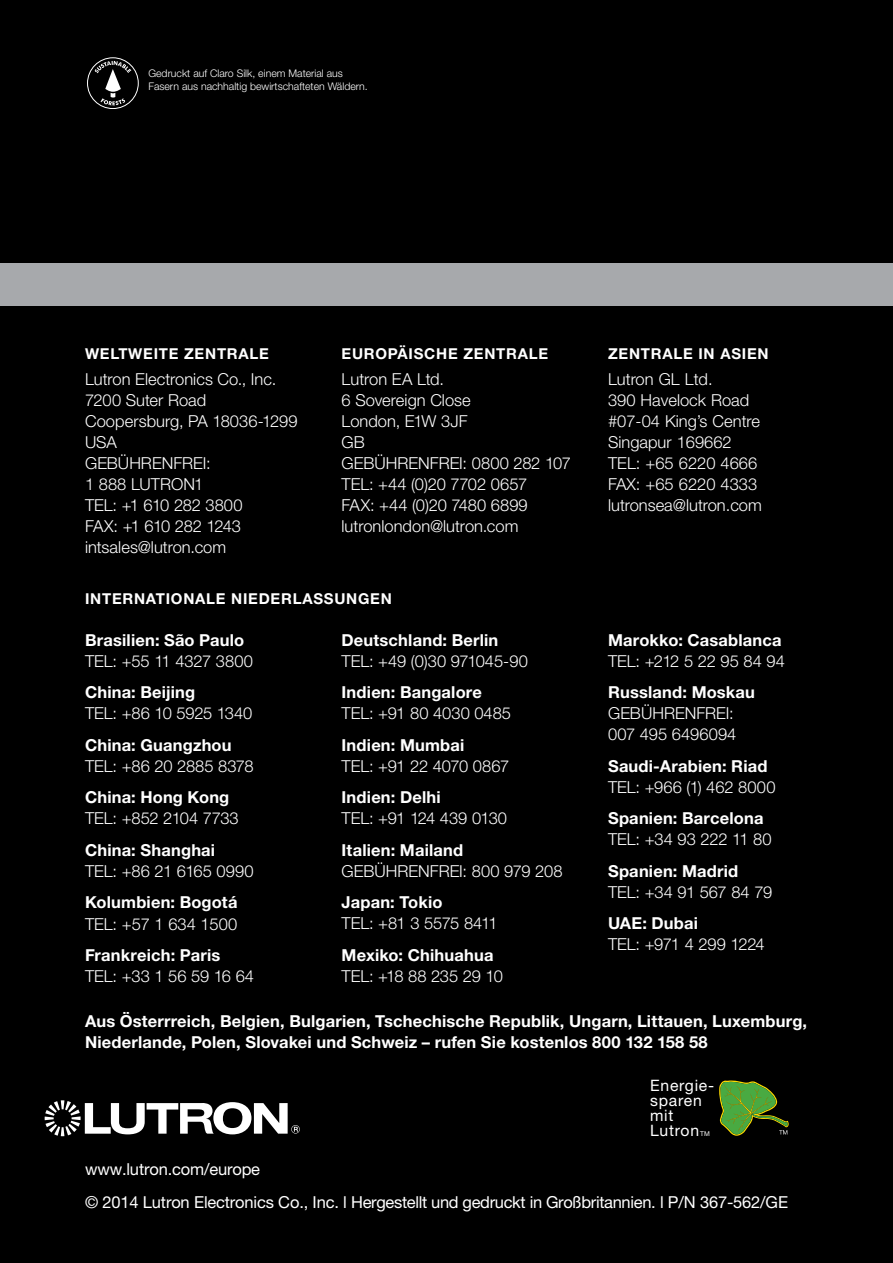
<style>
.page{position:relative;width:893px;height:1263px;background:#000}
.page>*{position:absolute;margin:0;border:0;box-sizing:border-box;transform-origin:0 0}
.t1{font:300 16.5px/21px "Helvetica Neue LT Std";color:#fff}
.t2{font:700 16.5px/21px "Helvetica Neue LT Std";letter-spacing:.01em;color:#fff}
.t3{font:16.5px/33px "Helvetica Neue";letter-spacing:-.01em;color:#fff}
.t4{font:300 16.5px "Helvetica Neue LT Std";letter-spacing:-.025em;color:#fff}
.t5{font:300 16.5px "Helvetica Neue LT Std";letter-spacing:-.03em;color:#fff}
.t6{font:15.75px/14.9px "Helvetica Neue LT Std";letter-spacing:.05em;color:#fff}
.t7{font:700 15px "Helvetica Neue LT Std";letter-spacing:.05em;color:#fff}
.t8{font:300 10.5px/13.5px "Helvetica Neue LT Std";color:#fff}
.t9{font:6.6px "Helvetica Neue LT Std";color:#fff}
</style>
<div class="page">
<div style="left:0;top:264px;width:893px;height:42px;background:#a7a9ac"></div>
<svg style="left:45px;top:1100px;width:255px;height:36px"></svg>
<svg style="left:719px;top:1080px;width:70px;height:56px"></svg>
<div style="left:87px;top:58px;width:51px;height:51px;border:1px solid #fff;border-radius:50%"></div>
<svg style="left:95px;top:61px;width:36px;height:44px"></svg>
<p class="t8" style="left:148px;top:66px;width:221px">Gedruckt auf Claro Silk, einem Material aus<br>Fasern aus nachhaltig bewirtschafteten Wäldern.</p>
<p class="t7" style="left:85px;top:345px;width:185px">Weltweite Zentrale</p>
<p class="t1" style="left:85px;top:368px;width:214px">Lutron Electronics Co., Inc.<br>7200 Suter Road<br>Coopersburg, PA 18036-1299<br>USA<br>Gebührenfrei</p>
<p class="t1" style="left:206px;top:452px;width:6px">:</p>
<p class="t1" style="left:85px;top:473px;width:159px">1 888 LUTRON1<br>TEL: +1 610 282 3800<br>FAX: +1 610 282 1243 intsales@lutron.com</p>
<p class="t7" style="left:342px;top:345px;width:78px">Europäisch</p>
<p class="t7" style="left:448px;top:345px;width:102px">e Zentrale</p>
<p class="t1" style="left:342px;top:368px;width:231px">Lutron EA Ltd.<br>6 Sovereign Close<br>London, E1W 3JF<br>GB<br>GEBÜHRENFREI: 0800 282 107<br>TEL: +44 (0)20 7702 0657<br>FAX: +44 (0)20 7480 6899 lutronlondon@lutron.com</p>
<p class="t7" style="left:608px;top:345px;width:162px">Zentrale in Asi en</p>
<p class="t1" style="left:608px;top:368px;width:155px">Lutron GL Ltd.<br>390 Havelock Road #07-04 King’s Centre<br>Singapur 169662<br>TEL: +65 6220 4666<br>FAX: +65 6220 4333 lutronsea@lutron.com</p>
<p class="t7" style="left:85px;top:589px;width:308px">Internationale Ni ederlassungen</p>
<p class="t2" style="left:85px;top:629px;width:161px">Brasilien: São Paulo</p>
<p class="t1" style="left:85px;top:650px;width:169px">TEL: +55 11 4327 3800</p>
<p class="t2" style="left:85px;top:682px;width:112px">China: Beijing</p>
<p class="t1" style="left:85px;top:703px;width:169px">TEL: +86 10 5925 1340</p>
<p class="t2" style="left:85px;top:734px;width:148px">China: Guangzhou</p>
<p class="t1" style="left:85px;top:755px;width:170px">TEL: +86 20 2885 8378</p>
<p class="t2" style="left:85px;top:787px;width:146px">China: Hong Kong</p>
<p class="t1" style="left:85px;top:808px;width:155px">TEL: +852 2104 7733</p>
<p class="t2" style="left:85px;top:839px;width:132px">China: Shanghai</p>
<p class="t1" style="left:85px;top:860px;width:170px">TEL: +86 21 6165 0990</p>
<p class="t2" style="left:85px;top:892px;width:154px">Kolumbien: Bogotá</p>
<p class="t1" style="left:85px;top:913px;width:154px">TEL: +57 1 634 1500</p>
<p class="t2" style="left:85px;top:944px;width:137px">Frankreich: Paris</p>
<p class="t1" style="left:85px;top:965px;width:171px">TEL: +33 1 56 59 16 64</p>
<p class="t2" style="left:608px;top:629px;width:175px">Marokko: Casablanca</p>
<p class="t1" style="left:608px;top:650px;width:178px">TEL: +212 5 22 95 84 94</p>
<p class="t2" style="left:608px;top:682px;width:148px">Russland: Moskau</p>
<p class="t1" style="left:608px;top:703px;width:130px">GEBÜHRENFREI:<br>007 495 6496094</p>
<p class="t2" style="left:608px;top:755px;width:161px">Saudi-Arabien: Riad</p>
<p class="t1" style="left:608px;top:776px;width:169px">TEL: +966 (1) 462 8000</p>
<p class="t2" style="left:608px;top:808px;width:157px">Spanien: Barcelona</p>
<p class="t1" style="left:608px;top:829px;width:165px">TEL: +34 93 222 11 80</p>
<p class="t2" style="left:608px;top:860px;width:132px">Spanien: Madrid</p>
<p class="t1" style="left:608px;top:881px;width:166px">TEL: +34 91 567 84 79</p>
<p class="t2" style="left:608px;top:913px;width:12px">UAE</p>
<p class="t2" style="left:642px;top:913px;width:57px">: Dubai</p>
<p class="t1" style="left:608px;top:934px;width:158px">TEL: +971 4 299 1224</p>
<p class="t2" style="left:342px;top:629px;width:158px">Deutschland: Berlin</p>
<p class="t1" style="left:342px;top:650px;width:188px">TEL: +49 (0)30 971045-90</p>
<p class="t2" style="left:342px;top:682px;width:142px">Indien: Bangalore</p>
<p class="t1" style="left:342px;top:703px;width:171px">TEL: +91 80 4030 0485</p>
<p class="t2" style="left:342px;top:734px;width:124px">Indien: Mumbai</p>
<p class="t1" style="left:342px;top:755px;width:169px">TEL: +91 22 4070 0867</p>
<p class="t2" style="left:342px;top:787px;width:101px">Indien: Delhi</p>
<p class="t4" style="left:342px;top:808px;width:167px">TEL: +91 124 439 0130</p>
<p class="t2" style="left:342px;top:839px;width:123px">Italien: Mailand</p>
<p class="t1" style="left:342px;top:860px;width:223px">GEBÜHRENFREI: 800 979 208</p>
<p class="t2" style="left:342px;top:892px;width:102px">Japan: Tokio</p>
<p class="t5" style="left:342px;top:913px;width:157px">TEL: +81 3 5575 8411</p>
<p class="t2" style="left:342px;top:944px;width:154px">Mexiko: Chihuahua</p>
<p class="t1" style="left:342px;top:965px;width:163px">TEL: +18 88 235 29 10</p>
<p class="t2" style="left:85px;top:1011px;width:724px">Aus Österrreich, Belgien, Bulgarien, Tschechische Republik, Ungarn, Littauen, Luxemburg,<br>Niederlande, Polen, Slovakei und Schweiz – rufen Sie kostenlos 800 132 158 58</p>
<p class="t6" style="left:650px;top:1078px;width:66px">Energie&shy;sparen mit<br>Lutron</p>
<p class="t9" style="left:700px;top:1130px;width:11px">TM</p>
<p class="t3" style="left:85px;top:1152px;width:704px">www.lutron.com/europe<br>© 2014 Lutron Electronics Co., Inc. l Hergestellt und gedruckt in Großbritannien. l P/N 367-562/GE</p>
</div>
